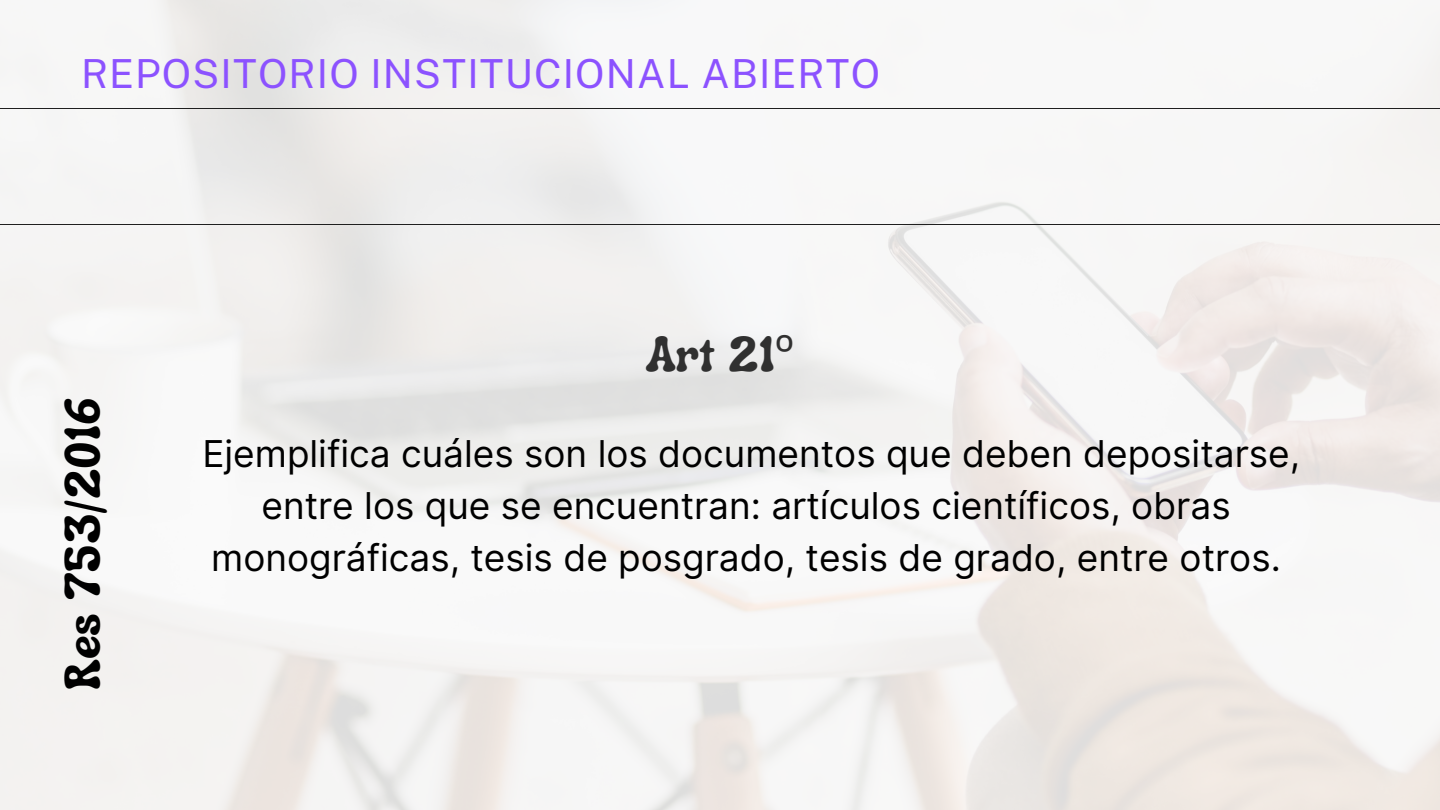
<style>
.page{position:relative;width:1440px;height:810px;background:#fff}
.page>*{position:absolute;margin:0;border:0;box-sizing:border-box;transform-origin:0 0}
.t1{font:700 50px "Luckybones";color:#000}
.t2{font:700 50px "Luckybones";color:#303030}
.t3{font:40px "Public Sans";letter-spacing:.03em;color:#8c52ff}
.t4{font:37px/51.8px "Inter";color:#000;text-align:center}
.s1{font-family:"Noto Sans";font-weight:400}
</style>
<div class="page">
<hr style="left:0;top:108px;width:1440px;height:1px;background:#1f1f1f">
<hr style="left:0;top:224px;width:1440px;height:1px;background:#1f1f1f">
<p class="t3" style="left:81px;top:50px;width:801px">REPOSITORIO INSTITUCIONAL ABIERTO</p>
<p class="t1" style="left:50px;top:690px;width:295px;rotate:-90deg">Res 753/2016</p>
<p class="t2" style="left:646px;top:321px;width:149px">Art 21<span class="s1">º</span></p>
<p class="t4" style="left:202px;top:428px;width:1099px">Ejemplifica cuáles son los documentos que deben depositarse, entre los que se encuentran: artículos científicos, obras monográficas, tesis de posgrado, tesis de grado, entre otros.</p>
</div>
